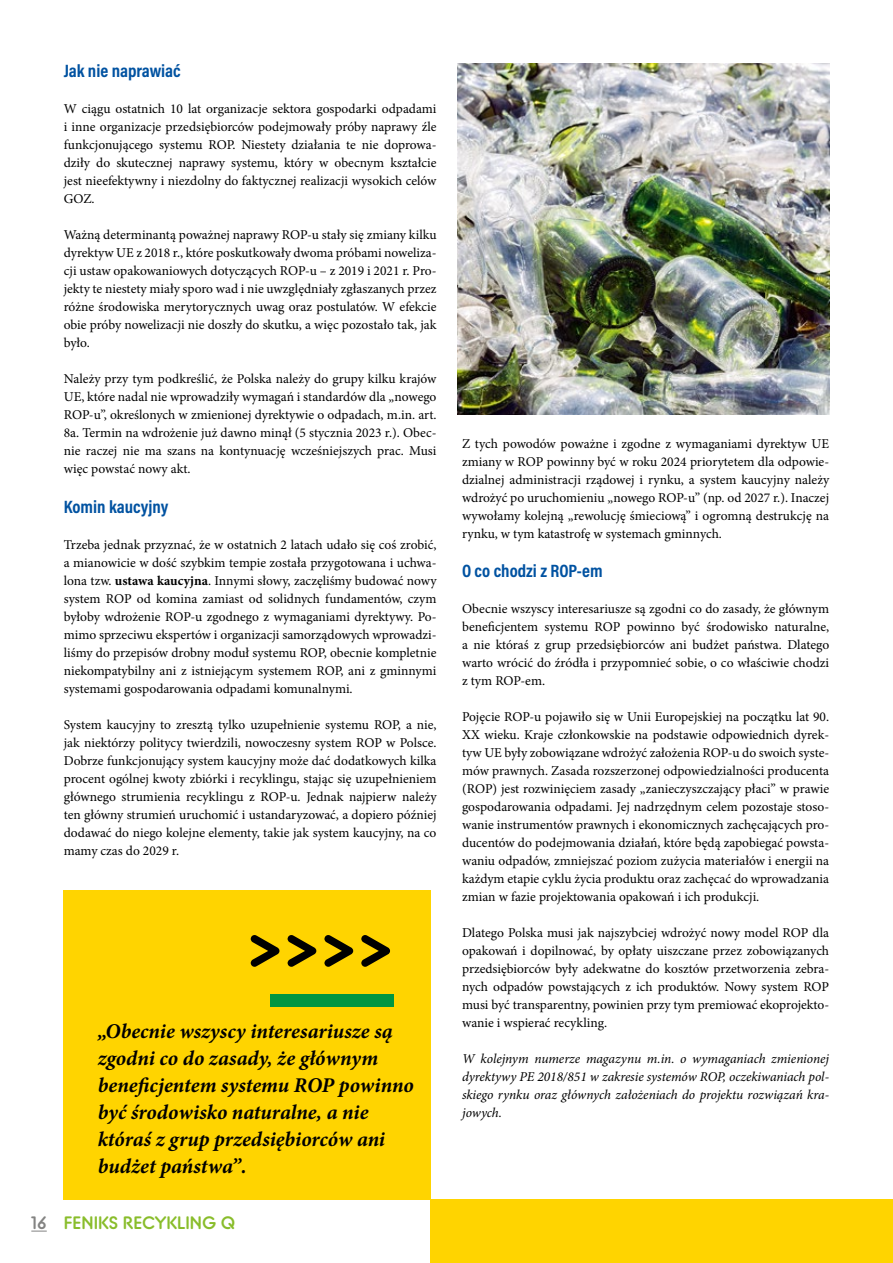
<style>
.page{position:relative;width:893px;height:1263px;background:#fff}
.page>*{position:absolute;margin:0;border:0;box-sizing:border-box;transform-origin:0 0}
.t1{font:700 72px "BC Alphapipe TSB";color:#000}
.t2{font:italic 700 21px/27px "Minion Pro";letter-spacing:-.005em;color:#000}
.t3{font:700 18px "Acumin Pro Cond";color:#0052a1}
.t4{font:700 18px "BC Alphapipe TSB";color:#89bd2b}
.t5{font:13.5px/18px "Minion Pro";color:#000;text-align:justify}
.t6{font:italic 13.5px/18px "Minion Pro";letter-spacing:-.005em;color:#000;text-align:justify}
.s1{font-weight:700}
.s2{color:#838382}
</style>
<div class="page">
<div style="left:431px;top:1199px;width:462px;height:64px;background:#ffd400"></div>
<div style="left:64px;top:890px;width:367px;height:309px;background:#ffd400"></div>
<div style="left:270px;top:994px;width:123px;height:12px;background:#009641"></div>
<img style="left:457px;top:64px;width:372px;height:351px">
<svg style="left:31px;top:1230px;width:16px;height:1px"></svg>
<h3 class="t3" style="left:64px;top:59px;width:119px">Jak nie naprawiać</h3>
<p class="t5" style="left:64px;top:100px;width:374px">W ciągu ostatnich 10 lat organizacje sektora gospodarki odpadami i inne organizacje przedsiębiorców podejmowały próby naprawy źle funkcjonującego systemu ROP. Niestety działania te nie doprowa&shy;dziły do skutecznej naprawy systemu, który w obecnym kształcie jest nieefektywny i niezdolny do faktycznej realizacji wysokich celów GOZ.</p>
<p class="t5" style="left:64px;top:226px;width:374px">Ważną determinantą poważnej naprawy ROP-u stały się zmiany kilku dyrektyw UE z 2018 r., które poskutkowały dwoma próbami noweliza&shy;cji ustaw opakowaniowych dotyczących ROP-u – z 2019 i 2021 r. Pro&shy;jekty te niestety miały sporo wad i nie uwzględniały zgłaszanych przez różne środowiska merytorycznych uwag oraz postulatów. W efekcie obie próby nowelizacji nie doszły do skutku, a więc pozostało tak, jak było.</p>
<p class="t5" style="left:64px;top:370px;width:374px">Należy przy tym podkreślić, że Polska należy do grupy kilku krajów UE, które nadal nie wprowadziły wymagań i standardów dla „nowego ROP-u”, określonych w zmienionej dyrektywie o odpadach, m.in. art.<br>8a. Termin na wdrożenie już dawno minął (5 stycznia 2023 r.). Obec&shy;nie raczej nie ma szans na kontynuację wcześniejszych prac. Musi więc powstać nowy akt.</p>
<h3 class="t3" style="left:64px;top:495px;width:106px">Komin kaucyjny</h3>
<p class="t5" style="left:64px;top:535px;width:374px">Trzeba jednak przyznać, że w ostatnich 2 latach udało się coś zrobić, a mianowicie w dość szybkim tempie została przygotowana i uchwa&shy;lona tzw. <span class="s1">ustawa kaucyjna</span>. Innymi słowy, zaczęliśmy budować nowy system ROP od komina zamiast od solidnych fundamentów, czym byłoby wdrożenie ROP-u zgodnego z wymaganiami dyrektywy. Po&shy;mimo sprzeciwu ekspertów i organizacji samorządowych wprowadzi&shy;liśmy do przepisów drobny moduł systemu ROP, obecnie kompletnie niekompatybilny ani z istniejącym systemem ROP, ani z gminnymi systemami gospodarowania odpadami komunalnymi.</p>
<p class="t5" style="left:64px;top:715px;width:374px">System kaucyjny to zresztą tylko uzupełnienie systemu ROP, a nie, jak niektórzy politycy twierdzili, nowoczesny system ROP w Polsce.<br>Dobrze funkcjonujący system kaucyjny może dać dodatkowych kilka procent ogólnej kwoty zbiórki i recyklingu, stając się uzupełnieniem głównego strumienia recyklingu z ROP-u. Jednak najpierw należy ten główny strumień uruchomić i ustandaryzować, a dopiero później dodawać do niego kolejne elementy, takie jak system kaucyjny, na co mamy czas do 2029 r.</p>
<h1 class="t1" style="left:247px;top:905px;width:149px">&gt;&gt;&gt;&gt;</h1>
<h2 class="t2" style="left:98px;top:1017px;width:317px">„Obecnie wszyscy interesariusze są zgodni co do zasady, że głównym beneficjentem systemu ROP powinno być środowisko naturalne, a nie któraś z grup przedsiębiorców ani budżet państwa”.</h2>
<h3 class="t4" style="left:31px;top:1211px;width:206px"><span class="s2">16</span> FENIKS RECYKLING Q</h3>
<p class="t5" style="left:462px;top:434px;width:369px">Z tych powodów poważne i zgodne z wymaganiami dyrektyw UE zmiany w ROP powinny być w roku 2024 priorytetem dla odpowie&shy;dzialnej administracji rządowej i rynku, a system kaucyjny należy wdrożyć po uruchomieniu „nowego ROP-u” (np. od 2027 r.). Inaczej wywołamy kolejną „rewolucję śmieciową” i ogromną destrukcję na rynku, w tym katastrofę w systemach gminnych.</p>
<h3 class="t3" style="left:462px;top:559px;width:142px">O co chodzi z ROP-em</h3>
<p class="t5" style="left:462px;top:600px;width:369px">Obecnie wszyscy interesariusze są zgodni co do zasady, że głównym beneficjentem systemu ROP powinno być środowisko naturalne, a nie któraś z grup przedsiębiorców ani budżet państwa. Dlatego warto wrócić do źródła i przypomnieć sobie, o co właściwie chodzi z tym ROP-em.</p>
<p class="t5" style="left:462px;top:708px;width:369px">Pojęcie ROP-u pojawiło się w Unii Europejskiej na początku lat 90.<br>XX wieku. Kraje członkowskie na podstawie odpowiednich dyrek&shy;tyw UE były zobowiązane wdrożyć założenia ROP-u do swoich syste&shy;mów prawnych. Zasada rozszerzonej odpowiedzialności producenta (ROP) jest rozwinięciem zasady „zanieczyszczający płaci” w prawie gospodarowania odpadami. Jej nadrzędnym celem pozostaje stoso&shy;wanie instrumentów prawnych i ekonomicznych zachęcających pro&shy;ducentów do podejmowania działań, które będą zapobiegać powsta&shy;waniu odpadów, zmniejszać poziom zużycia materiałów i energii na każdym etapie cyklu życia produktu oraz zachęcać do wprowadzania zmian w fazie projektowania opakowań i ich produkcji.</p>
<p class="t5" style="left:462px;top:924px;width:369px">Dlatego Polska musi jak najszybciej wdrożyć nowy model ROP dla opakowań i dopilnować, by opłaty uiszczane przez zobowiązanych przedsiębiorców były adekwatne do kosztów przetworzenia zebra&shy;nych odpadów powstających z ich produktów. Nowy system ROP musi być transparentny, powinien przy tym premiować ekoprojekto&shy;wanie i wspierać recykling.</p>
<p class="t6" style="left:462px;top:1050px;width:369px">W kolejnym numerze magazynu m.in. o wymaganiach zmienionej dyrektywy PE 2018/851 w zakresie systemów ROP, oczekiwaniach pol&shy;skiego rynku oraz głównych założeniach do projektu rozwiązań kra&shy;jowych.</p>
</div>
